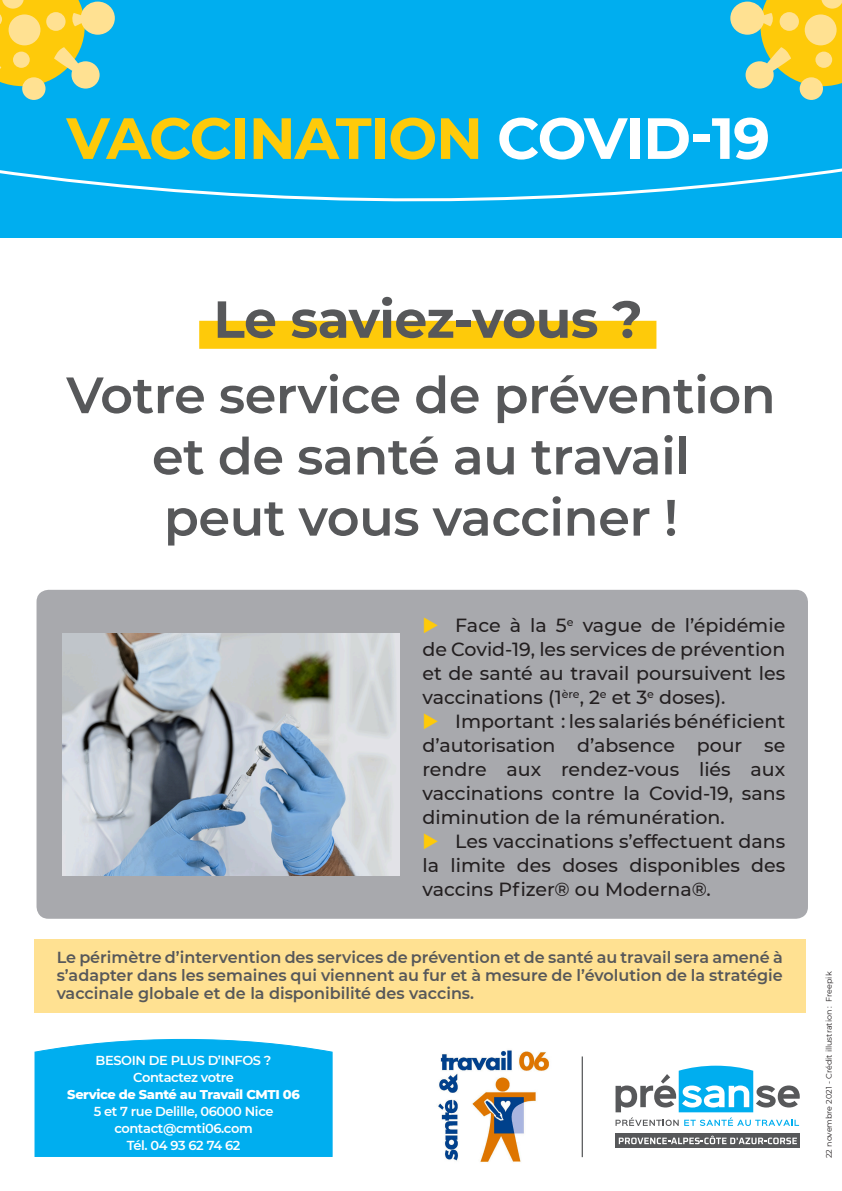
<style>
.page{position:relative;width:842px;height:1191px;background:#fff}
.page>*{position:absolute;margin:0;border:0;box-sizing:border-box;transform-origin:0 0}
.t1{font:700 58px "Montserrat";letter-spacing:-.02em;color:#feca0a}
.t2{font:700 52px "Montserrat";letter-spacing:-.01em;color:#57585a}
.t3{font:600 51px/61.2px "Montserrat";letter-spacing:-.01em;color:#57585a;text-align:center}
.t4{font:500 19px/24px "Montserrat";color:#231f20;text-align:justify}
.t5{font:600 16px/18px "Montserrat";color:#57585a;text-align:justify}
.t6{font:600 13px/17px "Montserrat";letter-spacing:-.03em;color:#fff;text-align:center}
.t7{font:800 13px "Montserrat";letter-spacing:-.03em;color:#fff}
.t8{font:8px "Montserrat";color:#231f20}
.s1{color:#fff}
</style>
<div class="page">
<div style="left:34px;top:1038px;width:299px;height:119px;background:#00aeef"></div>
<hr style="left:582px;top:1056px;width:1px;height:101px;background:#57585a">
<svg style="left:615px;top:1065px;width:185px;height:61px"></svg>
<svg style="left:615px;top:1133px;width:185px;height:14px"></svg>
<svg style="left:619px;top:1135px;width:178px;height:9px;background:#8d8e8f"></svg>
<img style="left:437px;top:1050px;width:112px;height:112px">
<div style="left:0;top:0;width:842px;height:237px;background:#00aeef"></div>
<svg style="left:0;top:168px;width:842px;height:34px"></svg>
<svg style="left:0;top:0;width:115px;height:100px"></svg>
<svg style="left:730px;top:0;width:112px;height:100px"></svg>
<div style="left:815px;top:52px;width:17px;height:16px;background:#ffe192;border-radius:50%"></div>
<div style="left:805px;top:14px;width:32px;height:31px;background:#ffe192;border-radius:50%"></div>
<div style="left:34px;top:939px;width:771px;height:73px;background:#ffe192"></div>
<div style="left:37px;top:590px;width:771px;height:328px;background:#a8a9ad;border-radius:12px"></div>
<div style="left:199px;top:321px;width:457px;height:28px;background:#feca0a"></div>
<img style="left:62px;top:634px;width:338px;height:241px">
<h1 class="t1" style="left:66px;top:96px;width:705px">VACCINATION <span class="s1">COVID-19</span></h1>
<h2 class="t2" style="left:213px;top:282px;width:431px">Le saviez-vous ?</h2>
<h3 class="t3" style="left:66px;top:362px;width:711px">Votre service de prévention et de santé au travail<br>peut vous vacciner !</h3>
<p class="t4" style="left:422px;top:612px;width:364px;text-indent:33px">Face à la 5<sup>e</sup> vague de l’épidémie de Covid-19, les services de prévention et de santé au travail poursuivent les vaccinations (1<sup>ère</sup>, 2<sup>e</sup> et 3<sup>e</sup> doses).</p>
<p class="t4" style="left:422px;top:708px;width:364px;text-indent:33px">Important : les salariés bénéficient d’autorisation d’absence pour se rendre aux rendez-vous liés aux vaccinations contre la Covid-19, sans diminution de la rémunération.</p>
<p class="t4" style="left:422px;top:828px;width:364px;text-indent:33px">Les vaccinations s’effectuent dans la limite des doses disponibles des vaccins Pfizer® ou Moderna®.</p>
<p class="t5" style="left:57px;top:947px;width:728px">Le périmètre d’intervention des services de prévention et de santé au travail sera amené à s’adapter dans les semaines qui viennent au fur et à mesure de l’évolution de la stratégie vaccinale globale et de la disponibilité des vaccins.</p>
<p class="t6" style="left:96px;top:1051px;width:177px">BESOIN DE PLUS D’INFOS ?<br>Contactez votre</p>
<p class="t7" style="left:67px;top:1085px;width:234px">Service de Santé au Travail CMTI 06</p>
<p class="t6" style="left:94px;top:1102px;width:181px">5 et 7 rue Delille, 06000 Nice contact@cmti06.com<br>Tél. 04 93 62 74 62</p>
<p class="t8" style="left:823px;top:1158px;width:188px;rotate:-90deg">22 novembre 2021 - Crédit illustration : Freepik</p>
</div>
